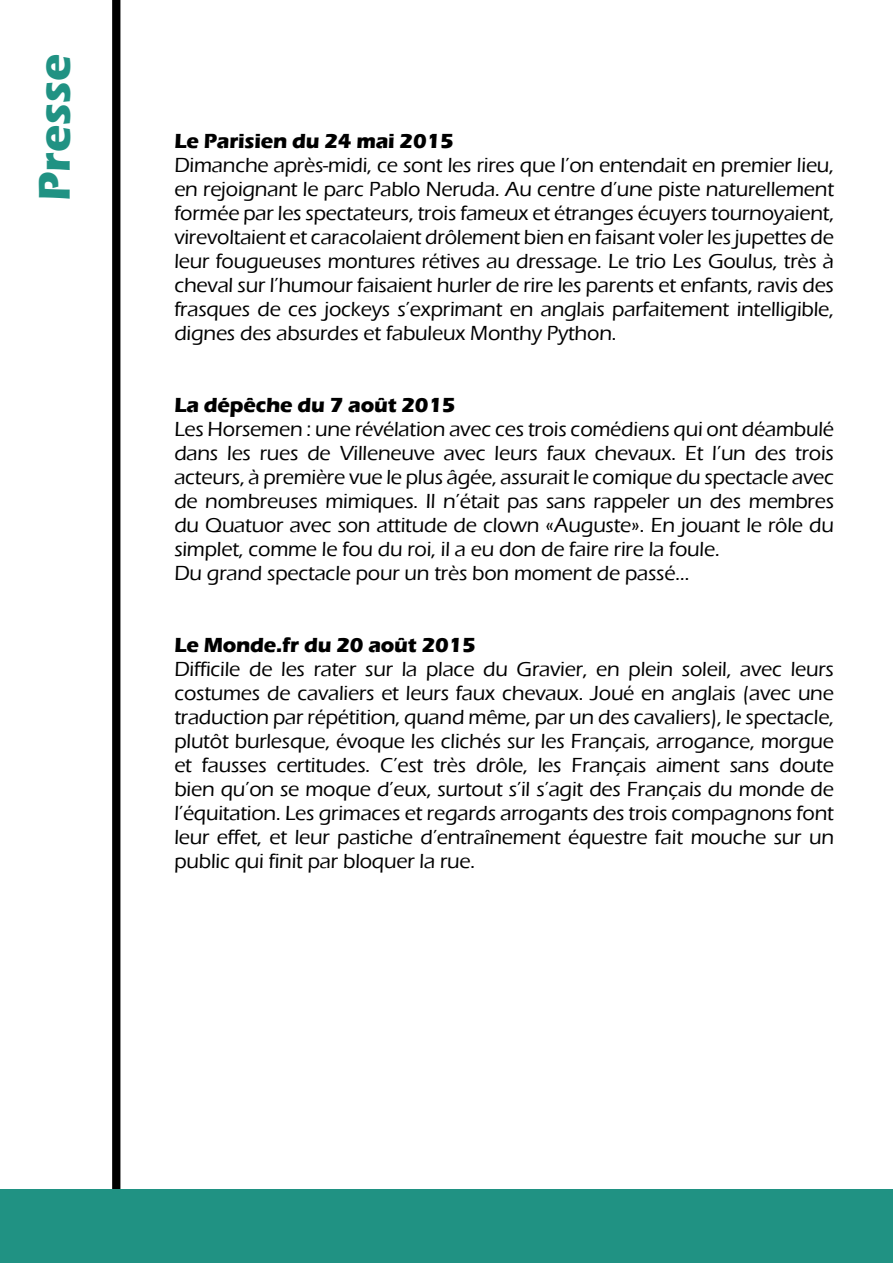
<style>
.page{position:relative;width:893px;height:1263px;background:#fff}
.page>*{position:absolute;margin:0;border:0;box-sizing:border-box;transform-origin:0 0}
.t1{font:700 45.75px "Eras ITC";color:#209283}
.t2{font:500 21px/24px "Eras ITC";letter-spacing:-.01em;color:#000;text-align:justify}
.t3{font:700 21px "Eras ITC";letter-spacing:-.01em;color:#000}
</style>
<div class="page">
<div style="left:112px;top:0;width:8px;height:1263px;background:#000"></div>
<div style="left:0;top:1189px;width:893px;height:74px;background:#209283"></div>
<h1 class="t1" style="left:28px;top:201px;width:149px;rotate:-90deg">Presse</h1>
<p class="t3" style="left:174px;top:129px;width:281px">Le Parisien du 24 mai 2015</p>
<p class="t2" style="left:174px;top:153px;width:661px">Dimanche après-midi, ce sont les rires que l’on entendait en premier lieu, en rejoignant le parc Pablo Neruda. Au centre d’une piste naturellement formée par les spectateurs, trois fameux et étranges écuyers tournoyaient, virevoltaient et caracolaient drôlement bien en faisant voler les jupettes de leur fougueuses montures rétives au dressage. Le trio Les Goulus, très à cheval sur l’humour faisaient hurler de rire les parents et enfants, ravis des frasques de ces jockeys s’exprimant en anglais parfaitement intelligible, dignes des absurdes et fabuleux Monthy Python.</p>
<p class="t3" style="left:174px;top:393px;width:283px">La dépêche du 7 août 2015</p>
<p class="t2" style="left:174px;top:417px;width:661px;text-align:left">Les Horsemen : une révélation avec ces trois comédiens qui ont déambulé dans les rues de Villeneuve avec leurs faux chevaux. Et l’un des trois acteurs, à première vue le plus âgée, assurait le comique du spectacle avec de nombreuses mimiques. Il n’était pas sans rappeler un des membres du Quatuor avec son attitude de clown «Auguste». En jouant le rôle du simplet, comme le fou du roi, il a eu don de faire rire la foule.<br>Du grand spectacle pour un très bon moment de passé…</p>
<p class="t3" style="left:174px;top:633px;width:303px">Le Monde.fr du 20 août 2015</p>
<p class="t2" style="left:174px;top:657px;width:661px">Difficile de les rater sur la place du Gravier, en plein soleil, avec leurs costumes de cavaliers et leurs faux chevaux. Joué en anglais (avec une traduction par répétition, quand même, par un des cavaliers), le spectacle, plutôt burlesque, évoque les clichés sur les Français, arrogance, morgue et fausses certitudes. C’est très drôle, les Français aiment sans doute bien qu’on se moque d’eux, surtout s’il s’agit des Français du monde de l’équitation. Les grimaces et regards arrogants des trois compagnons font leur effet, et leur pastiche d’entraînement équestre fait mouche sur un public qui finit par bloquer la rue.</p>
</div>
